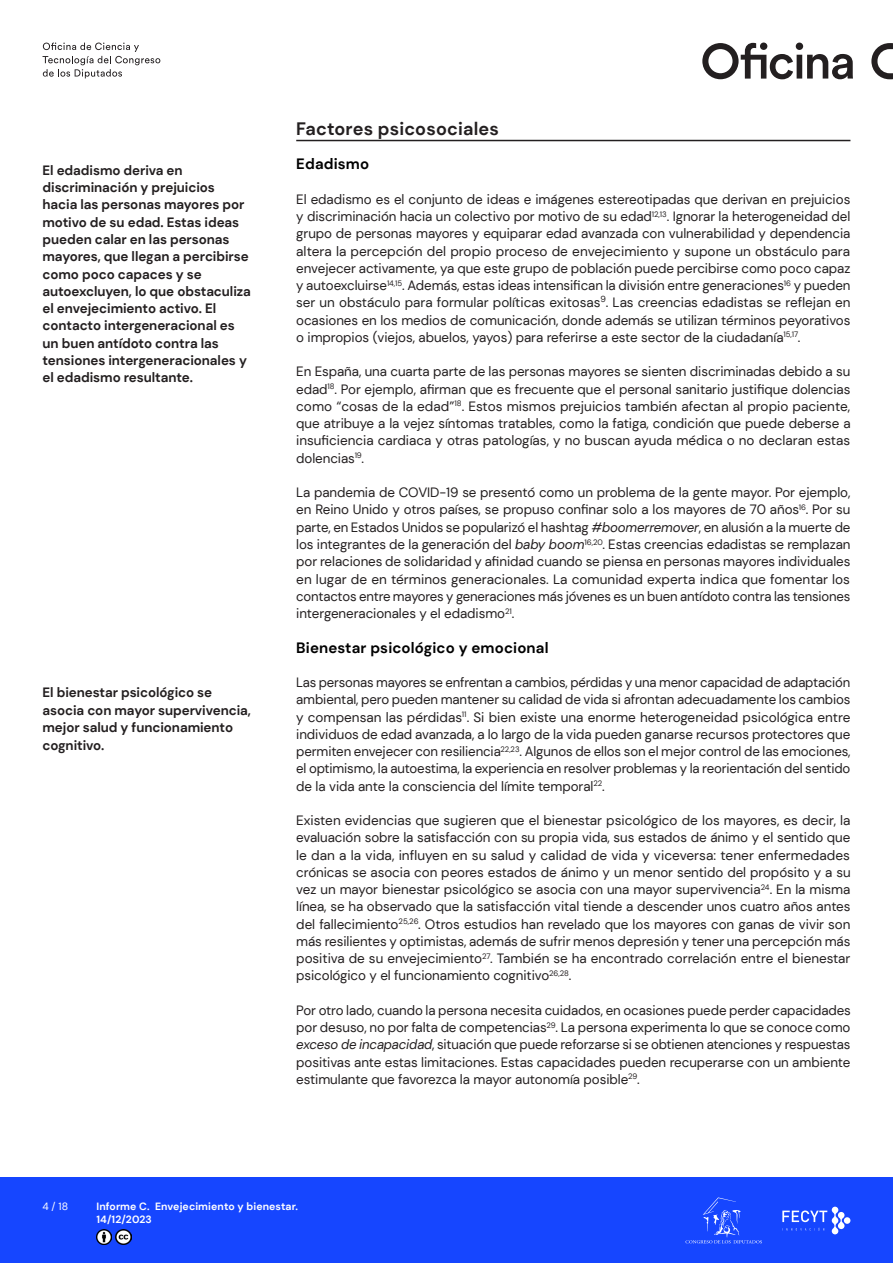
<style>
.page{position:relative;width:893px;height:1263px;background:#fff}
.page>*{position:absolute;margin:0;border:0;box-sizing:border-box;transform-origin:0 0}
.C_TÍTULO_2{font:700 18px "DM Sans";letter-spacing:.01em;color:#231f20}
.C-TITULO_3{font:700 15px "DM Sans";letter-spacing:.01em;color:#000}
.C_TEXTO_NORMAL{font:13.5px/17.2px "DM Sans";letter-spacing:-.005em;color:#231f20;text-align:justify}
.C_TEXTO_RESUMEN{font:700 13.5px/17.2px "DM Sans";letter-spacing:-.005em;color:#231f20}
.t1{font:700 10.5px/12.6px "DM Sans";letter-spacing:.01em;color:#fff}
.t2{font:10.5px "DM Sans";color:#fff}
.s1{color:#212121}
.s2{font-style:italic}
</style>
<div class="page">
<div style="left:0;top:1178px;width:893px;height:85px;background:#1646ff"></div>
<svg style="left:685px;top:1197px;width:77px;height:46px"></svg>
<svg style="left:782px;top:1207px;width:68px;height:27px"></svg>
<img style="left:97px;top:1229px;width:15px;height:15px">
<img style="left:116px;top:1229px;width:15px;height:15px">
<svg style="left:43px;top:43px;width:117px;height:35px"></svg>
<svg style="left:871px;top:43px;width:22px;height:36px"></svg>
<svg style="left:702px;top:43px;width:151px;height:36px"></svg>
<hr style="left:296px;top:140px;width:554px;height:1px;background:#231f20">
<p class="C_TEXTO_RESUMEN" style="left:43px;top:162px;width:210px">El edadismo deriva en discriminación y prejuicios hacia las personas mayores por motivo de su edad. Estas ideas pueden calar en las personas mayores, que llegan a percibirse como poco capaces y se autoexcluyen, lo que obstaculiza el envejecimiento activo. El contacto intergeneracional es un buen antídoto contra las tensiones intergeneracionales y el edadismo resultante.</p>
<p class="C_TEXTO_RESUMEN" style="left:43px;top:684px;width:210px">El bienestar psicológico se asocia con mayor supervivencia, mejor salud y funcionamiento cognitivo.</p>
<p class="C_TÍTULO_2" style="left:296px;top:117px;width:204px">Factores psicosociales</p>
<p class="C-TITULO_3" style="left:296px;top:155px;width:74px">Edadismo</p>
<p class="C_TEXTO_NORMAL" style="left:296px;top:191px;width:556px">El edadismo es el conjunto de ideas e imágenes estereotipadas que derivan en prejuicios y discriminación hacia un colectivo por motivo de su edad<sup>12,13</sup>. Ignorar la heterogeneidad del grupo de personas mayores y equiparar edad avanzada con vulnerabilidad y dependencia altera la percepción del propio proceso de envejecimiento y supone un obstáculo para envejecer activamente, ya que este grupo de población puede percibirse como poco capaz y autoexcluirse<sup>14,15</sup>. Además, estas ideas intensifican la división entre generaciones<sup>16</sup> <span class="s1">y pueden ser un obstáculo para formular políticas exitosas</span><sup>9</sup><span class="s1">.</span> Las creencias edadistas se reflejan en ocasiones en los medios de comunicación, donde además se utilizan términos peyorativos o impropios (viejos, abuelos, yayos) para referirse a este sector de la ciudadanía<sup>15,17</sup>.</p>
<p class="C_TEXTO_NORMAL" style="left:296px;top:363px;width:556px">En España, una cuarta parte de las personas mayores se sienten discriminadas debido a su edad<sup>18</sup>. Por ejemplo, afirman que es frecuente que el personal sanitario justifique dolencias como “cosas de la edad”<sup>18</sup>. Estos mismos prejuicios también afectan al propio paciente, que atribuye a la vejez síntomas tratables, como la fatiga, condición que puede deberse a insuficiencia cardiaca y otras patologías, y no buscan ayuda médica o no declaran estas dolencias<sup>19</sup>.</p>
<p class="C_TEXTO_NORMAL" style="left:296px;top:484px;width:556px">La pandemia de COVID-19 se presentó como un problema de la gente mayor. Por ejemplo, en Reino Unido y otros países, se propuso confinar solo a los mayores de 70 años<sup>16</sup>. Por su parte, en Estados Unidos se popularizó el hashtag <span class="s2">#boomerremover</span>, en alusión a la muerte de los integrantes de la generación del <span class="s2">baby boom</span><sup>16,20</sup>. Estas creencias edadistas se remplazan por relaciones de solidaridad y afinidad cuando se piensa en personas mayores individuales en lugar de en términos generacionales. La comunidad experta indica que fomentar los contactos entre mayores y generaciones más jóvenes es un buen antídoto contra las tensiones intergeneracionales y el edadismo<sup>21</sup>.</p>
<p class="C-TITULO_3" style="left:296px;top:638px;width:254px">Bienestar psicológico y emocional</p>
<p class="C_TEXTO_NORMAL" style="left:296px;top:674px;width:556px">Las personas mayores se enfrentan a cambios, pérdidas y una menor capacidad de adaptación ambiental, pero pueden mantener su calidad de vida si afrontan adecuadamente los cambios y compensan las pérdidas<sup>11</sup>. Si bien existe una enorme heterogeneidad psicológica entre individuos de edad avanzada, a lo largo de la vida pueden ganarse recursos protectores que permiten envejecer con resiliencia<sup>22,23</sup>. Algunos de ellos son el mejor control de las emociones, el optimismo, la autoestima, la experiencia en resolver problemas y la reorientación del sentido de la vida ante la consciencia del límite temporal<sup>22</sup>.</p>
<p class="C_TEXTO_NORMAL" style="left:296px;top:812px;width:556px">Existen evidencias que sugieren que el bienestar psicológico de los mayores, es decir, la evaluación sobre la satisfacción con su propia vida, sus estados de ánimo y el sentido que le dan a la vida, influyen en su salud y calidad de vida y viceversa: tener enfermedades crónicas se asocia con peores estados de ánimo y un menor sentido del propósito y a su vez un mayor bienestar psicológico se asocia con una mayor supervivencia<sup>24</sup>. En la misma línea, se ha observado que la satisfacción vital tiende a descender unos cuatro años antes del fallecimiento<sup>25,26</sup>. Otros estudios han revelado que los mayores con ganas de vivir son más resilientes y optimistas, además de sufrir menos depresión y tener una percepción más positiva de su envejecimiento<sup>27</sup>. También se ha encontrado correlación entre el bienestar psicológico y el funcionamiento cognitivo<sup>26,28</sup>.</p>
<p class="C_TEXTO_NORMAL" style="left:296px;top:1001px;width:556px">Por otro lado, cuando la persona necesita cuidados, en ocasiones puede perder capacidades por desuso, no por falta de competencias<sup>29</sup>. La persona experimenta lo que se conoce como <span class="s2">exceso de incapacidad</span>, situación que puede reforzarse si se obtienen atenciones y respuestas positivas ante estas limitaciones. Estas capacidades pueden recuperarse con un ambiente estimulante que favorezca la mayor autonomía posible<sup>29</sup>.</p>
<p class="t2" style="left:43px;top:1200px;width:27px">4 / 18</p>
<p class="t1" style="left:97px;top:1200px;width:203px">Informe C. Envejecimiento y bienestar.<br>14/12/2023</p>
</div>
